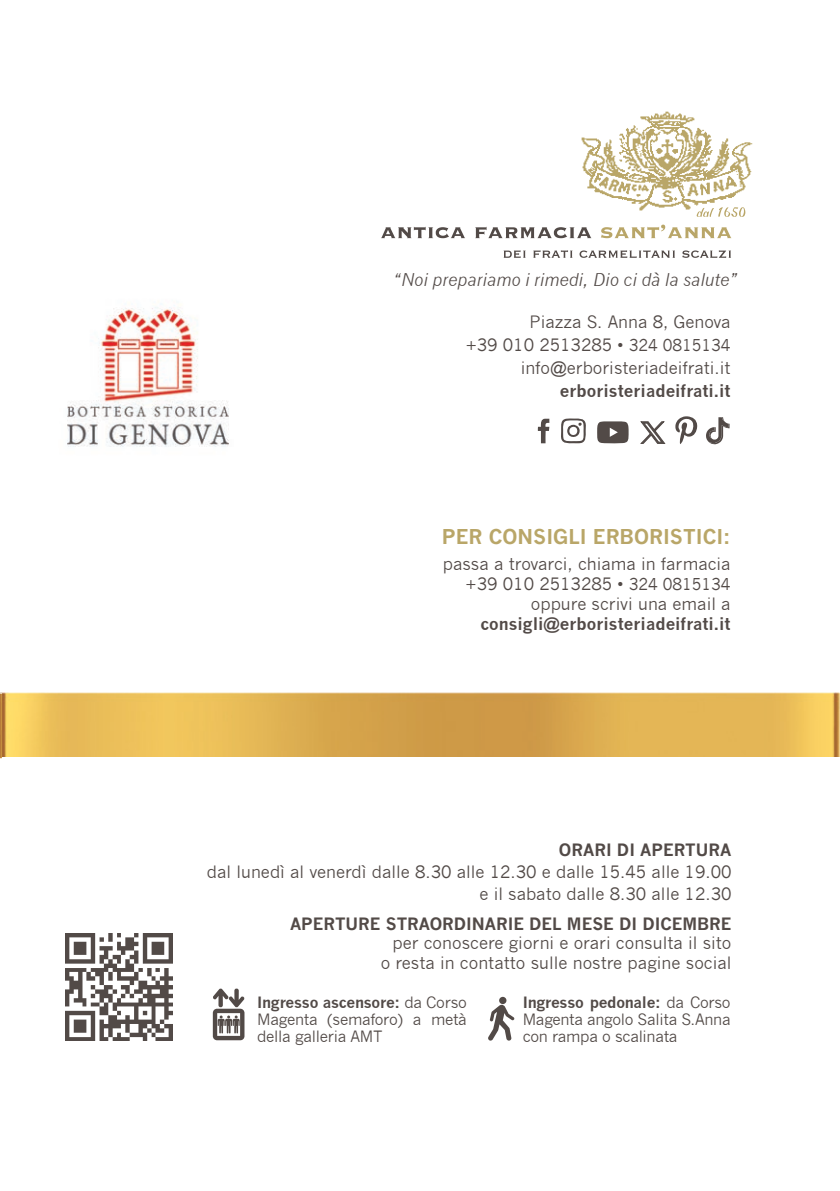
<style>
.page{position:relative;width:840px;height:1191px;background:#fff}
.page>*{position:absolute;margin:0;border:0;box-sizing:border-box;transform-origin:0 0}
.t1{font:700 20px "News Gothic";color:#b9a668}
.t2{font:italic 17.2px "News Gothic";color:#524a47}
.t3{font:16.6px "News Gothic";color:#524a47}
.t4{font:700 16.6px "News Gothic";color:#524a47}
.t5{font:15.2px/17.2px "News Gothic";letter-spacing:-.02em;color:#524a47;text-align:justify}
.s1{font-size:16px}
.s2{font-weight:700}
</style>
<div class="page">
<img style="left:581px;top:111px;width:172px;height:103px">
<svg style="left:503px;top:250px;width:227px;height:8px"></svg>
<svg style="left:601px;top:225px;width:130px;height:13px"></svg>
<svg style="left:381px;top:227px;width:210px;height:11px"></svg>
<svg style="left:696px;top:207px;width:49px;height:10px"></svg>
<img style="left:65px;top:933px;width:107px;height:107px">
<svg style="left:212px;top:988px;width:33px;height:52px"></svg>
<div style="left:499px;top:996px;width:7px;height:8px;background:#524a47;border-radius:50%"></div>
<svg style="left:488px;top:1004px;width:26px;height:36px"></svg>
<img style="left:2px;top:693px;width:837px;height:64px">
<img style="left:0;top:693px;width:2px;height:66px">
<img style="left:67px;top:303px;width:162px;height:144px">
<svg style="left:537px;top:419px;width:12px;height:24px"></svg>
<svg style="left:561px;top:418px;width:25px;height:25px"></svg>
<svg style="left:675px;top:416px;width:21px;height:28px"></svg>
<svg style="left:597px;top:421px;width:31px;height:22px"></svg>
<svg style="left:640px;top:421px;width:25px;height:23px"></svg>
<svg style="left:706px;top:417px;width:23px;height:27px"></svg>
<p class="t2" style="left:393px;top:270px;width:346px">“Noi prepariamo i rimedi, Dio ci dà la salute”</p>
<p class="t3" style="left:529px;top:313px;width:202px">Piazza S. Anna 8, Genova</p>
<p class="t3" style="left:465px;top:336px;width:266px">+39 010 2513285 • <span class="s1">324 0815134</span></p>
<p class="t3" style="left:520px;top:359px;width:211px">info@erboristeriadeifrati.it</p>
<p class="t4" style="left:559px;top:381px;width:172px">erboristeriadeifrati.it</p>
<p class="t1" style="left:441px;top:524px;width:290px">PER CONSIGLI ERBORISTICI:</p>
<p class="t3" style="left:442px;top:554px;width:289px">passa a trovarci, chiama in farmacia</p>
<p class="t3" style="left:465px;top:574px;width:266px">+39 010 2513285 • <span class="s1">324 0815134</span></p>
<p class="t3" style="left:530px;top:594px;width:201px">oppure scrivi una email a</p>
<p class="t4" style="left:480px;top:613px;width:251px">consigli@erboristeriadeifrati.it</p>
<p class="t4" style="left:558px;top:839px;width:174px">ORARI DI APERTURA</p>
<p class="t3" style="left:207px;top:862px;width:526px">dal lunedì al venerdì dalle 8.30 alle 12.30 e dalle 15.45 alle 19.00</p>
<p class="t3" style="left:479px;top:884px;width:253px">e il sabato dalle 8.30 alle 12.30</p>
<p class="t4" style="left:290px;top:913px;width:443px">APERTURE STRAORDINARIE DEL MESE DI DICEMBRE</p>
<p class="t3" style="left:392px;top:933px;width:340px">per conoscere giorni e orari consulta il sito</p>
<p class="t3" style="left:380px;top:953px;width:352px">o resta in contatto sulle nostre pagine social</p>
<p class="t5" style="left:522px;top:993px;width:209px"><span class="s2">Ingresso pedonale:</span> da Corso Magenta angolo Salita S.Anna con rampa o scalinata</p>
<p class="t5" style="left:257px;top:993px;width:211px"><span class="s2">Ingresso ascensore:</span> da Corso Magenta (semaforo) a metà della galleria AMT</p>
</div>
